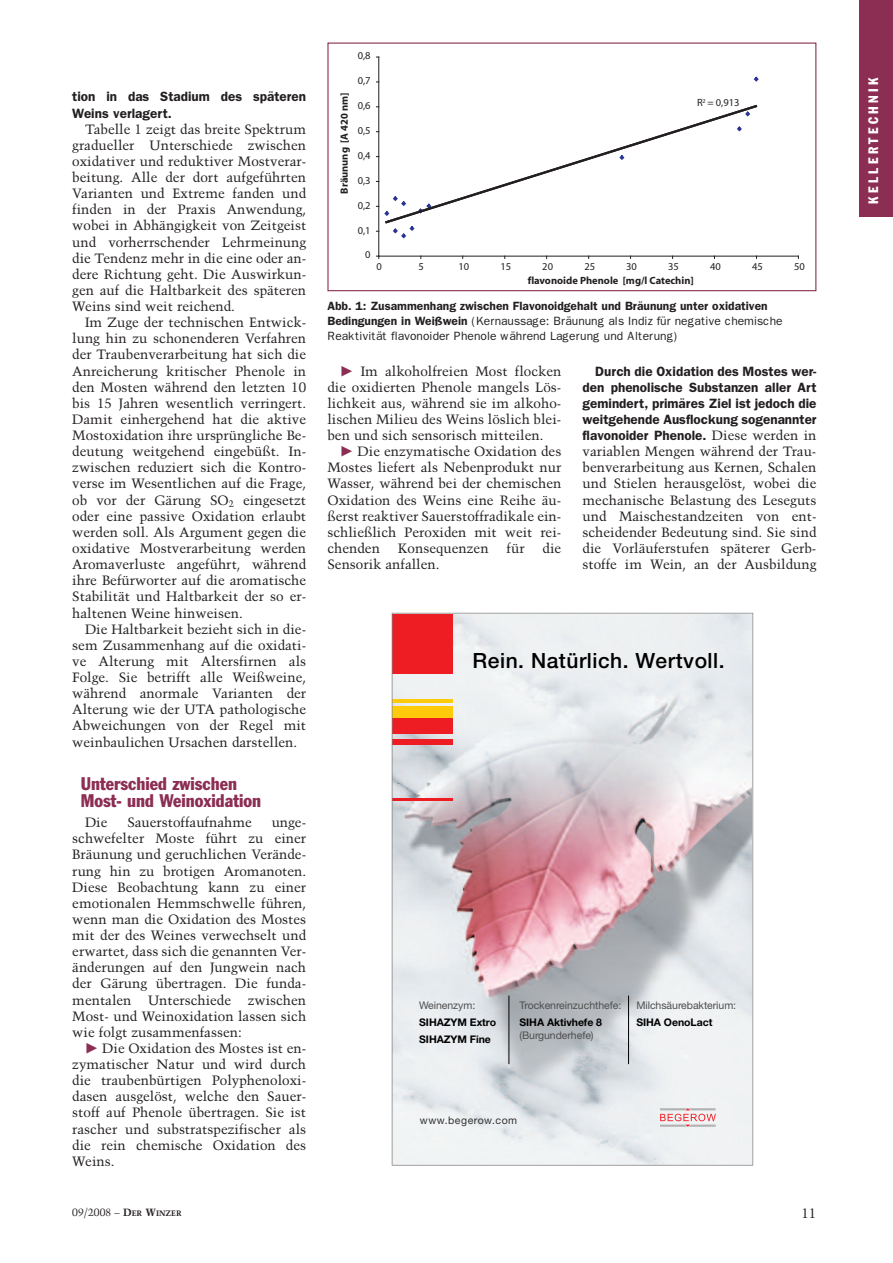
<style>
.page{position:relative;width:893px;height:1263px;background:#fff}
.page>*{position:absolute;margin:0;border:0;box-sizing:border-box;transform-origin:0 0}
.t1{font:21px "Helvetica Neue Medium+FEJDZK";letter-spacing:.025em;color:#000}
.t2{font:condensed 18px/17.7px "Franklin Gothic";color:#8c2e53}
.t3{font:13.5px/16.2px "Trump Mediaeval";color:#231f20;text-align:justify}
.t4{font:600 13.5px/16.2px "Franklin Gothic";color:#231f20}
.t5{font:condensed 13.5px "Franklin Gothic";letter-spacing:.27em;color:#fff;scale:.95 1}
.t6{font:12px/15px "Franklin Gothic";color:#231f20}
.t7{font:10.5px "Helvetica Neue Roman+FOZEPD";letter-spacing:-.005em;color:#4d4d4d}
.t8{font:10.5px "Myriad";color:#231f20}
.t9{font:10.5px/16.6px "Helvetica Neue Bold+KDNQLH";letter-spacing:-.005em;color:#000}
.t10{font:700 10.5px "Myriad";color:#231f20}
.t11{font:10.5px "Trump Mediaeval";color:#231f20}
.t12{font:10.5px "Helvetica Neue Roman+FOZEPD";letter-spacing:.05em;color:#333}
.s1{font-weight:600}
.s2{font-family:"Trump Mediaeval";font-weight:400}
.s3{font-weight:700}
.s4{font-weight:700;font-size:7.8px}
</style>
<div class="page">
<div style="left:859px;top:0;width:34px;height:217px;background:#8c2e53"></div>
<div style="left:390px;top:609px;width:365px;height:560px;background:linear-gradient(to right,#fff,#fff)"></div>
<hr style="left:753px;top:613px;width:1px;height:552px;background:#fff">
<hr style="left:392px;top:1165px;width:361px;height:1px;background:#fff">
<svg style="left:392px;top:613px;width:361px;height:552px"></svg>
<hr style="left:378px;top:57px;width:1px;height:199px;background:#231f20">
<hr style="left:379px;top:256px;width:419px;height:1px;background:#231f20">
<svg style="left:393px;top:226px;width:22px;height:13px"></svg>
<svg style="left:376px;top:195px;width:4px;height:22px"></svg>
<svg style="left:753px;top:76px;width:6px;height:6px"></svg>
<svg style="left:384px;top:104px;width:374px;height:120px"></svg>
<div style="left:327px;top:43px;width:489px;height:248px;border:1px solid #8c2e53"></div>
<p class="t8" style="left:358px;top:52px;width:14px">0,8</p>
<p class="t4" style="left:72px;top:89px;width:235px">tion in das Stadium des späteren<br>Weins verlagert.</p>
<p class="t3" style="left:72px;top:121px;width:235px;text-indent:13px">Tabelle 1 zeigt das breite Spektrum gradueller Unterschiede zwischen oxidativer und reduktiver Mostverar&shy;beitung. Alle der dort aufgeführten Varianten und Extreme fanden und finden in der Praxis Anwendung, wobei in Abhängigkeit von Zeitgeist und vorherrschender Lehrmeinung die Tendenz mehr in die eine oder an&shy;dere Richtung geht. Die Auswirkun&shy;gen auf die Haltbarkeit des späteren Weins sind weit reichend.</p>
<p class="t3" style="left:72px;top:314px;width:235px;text-indent:13px">Im Zuge der technischen Entwick&shy;lung hin zu schonenderen Verfahren der Traubenverarbeitung hat sich die Anreicherung kritischer Phenole in den Mosten während den letzten 10 bis 15 Jahren wesentlich verringert.<br>Damit einhergehend hat die aktive Mostoxidation ihre ursprüngliche Be&shy;deutung weitgehend eingebüßt. In&shy;zwischen reduziert sich die Kontro&shy;verse im Wesentlichen auf die Frage, ob vor der Gärung SO<sub>2</sub> eingesetzt oder eine passive Oxidation erlaubt werden soll. Als Argument gegen die oxidative Mostverarbeitung werden Aromaverluste angeführt, während ihre Befürworter auf die aromatische Stabilität und Haltbarkeit der so er&shy;haltenen Weine hinweisen.</p>
<p class="t3" style="left:72px;top:621px;width:235px;text-indent:13px">Die Haltbarkeit bezieht sich in die&shy;sem Zusammenhang auf die oxidati&shy;ve Alterung mit Altersfirnen als Folge. Sie betrifft alle Weißweine, während anormale Varianten der Alterung wie der UTA pathologische Abweichungen von der Regel mit weinbaulichen Ursachen darstellen.</p>
<h2 class="t2" style="left:81px;top:776px;width:182px">Unterschied zwischen<br>Most- und Weinoxidation</h2>
<p class="t3" style="left:85px;top:814px;width:24px">Die</p>
<p class="t3" style="left:127px;top:814px;width:126px">Sauerstoffaufnahme</p>
<p class="t3" style="left:72px;top:814px;width:235px;text-indent:199px">unge&shy;schwefelter Moste führt zu einer Bräunung und geruchlichen Verände&shy;rung hin zu brotigen Aromanoten.<br>Diese Beobachtung kann zu einer emotionalen Hemmschwelle führen, wenn man die Oxidation des Mostes mit der des Weines verwechselt und erwartet, dass sich die genannten Ver&shy;änderungen auf den Jungwein nach der Gärung übertragen. Die funda&shy;mentalen Unterschiede zwischen Most- und Weinoxidation lassen sich wie folgt zusammenfassen:</p>
<p class="t3" style="left:72px;top:1040px;width:235px;text-indent:30px">Die Oxidation des Mostes ist en&shy;zymatischer Natur und wird durch die traubenbürtigen Polyphenoloxi&shy;dasen ausgelöst, welche den Sauer&shy;stoff auf Phenole übertragen. Sie ist rascher und substratspezifischer als die rein chemische Oxidation des Weins.</p>
<p class="t10" style="left:340px;top:194px;width:103px;rotate:-90deg">Bräunung [A 420 nm]</p>
<p class="t8" style="left:358px;top:77px;width:14px">0,7</p>
<p class="t8" style="left:358px;top:102px;width:14px">0,6</p>
<p class="t8" style="left:358px;top:127px;width:14px">0,5</p>
<p class="t8" style="left:358px;top:151px;width:14px">0,4</p>
<p class="t8" style="left:358px;top:176px;width:14px">0,3</p>
<p class="t8" style="left:358px;top:201px;width:14px">0,2</p>
<p class="t8" style="left:358px;top:226px;width:14px">0,1</p>
<p class="t8" style="left:365px;top:251px;width:7px">0</p>
<p class="t8" style="left:697px;top:99px;width:44px">R<sup>2</sup> = 0,913</p>
<p class="t8" style="left:377px;top:262px;width:7px">0</p>
<p class="t8" style="left:419px;top:262px;width:7px">5</p>
<p class="t8" style="left:458px;top:262px;width:12px">10</p>
<p class="t8" style="left:500px;top:262px;width:12px">15</p>
<p class="t8" style="left:542px;top:262px;width:12px">20</p>
<p class="t8" style="left:584px;top:262px;width:12px">25</p>
<p class="t8" style="left:626px;top:262px;width:12px">30</p>
<p class="t8" style="left:668px;top:262px;width:12px">35</p>
<p class="t8" style="left:710px;top:262px;width:12px">40</p>
<p class="t8" style="left:752px;top:262px;width:12px">45</p>
<p class="t8" style="left:794px;top:262px;width:12px">50</p>
<p class="t10" style="left:528px;top:276px;width:168px">flavonoide Phenole [mg/l Catechin]</p>
<p class="t6" style="left:327px;top:299px;width:457px"><span class="s1">Abb. 1: Zusammenhang zwischen Flavonoidgehalt und Bräunung unter oxidativen<br>Bedingungen in Weißwein</span> (Kernaussage: Bräunung als Indiz für negative chemische<br>Reaktivität flavonoider Phenole während Lagerung und Alterung)</p>
<p class="t3" style="left:327px;top:363px;width:235px;text-indent:33px">Im alkoholfreien Most flocken die oxidierten Phenole mangels Lös&shy;lichkeit aus, während sie im alkoho&shy;lischen Milieu des Weins löslich blei&shy;ben und sich sensorisch mitteilen.</p>
<p class="t3" style="left:327px;top:443px;width:235px;text-indent:30px">Die enzymatische Oxidation des Mostes liefert als Nebenprodukt nur Wasser, während bei der chemischen Oxidation des Weins eine Reihe äu&shy;ßerst reaktiver Sauerstoffradikale ein&shy;schließlich Peroxiden mit weit rei&shy;chenden</p>
<p class="t3" style="left:398px;top:540px;width:92px">Konsequenzen</p>
<p class="t3" style="left:507px;top:540px;width:19px">für</p>
<p class="t3" style="left:543px;top:540px;width:20px">die</p>
<p class="t3" style="left:327px;top:556px;width:114px">Sensorik anfallen.</p>
<p class="t4" style="left:583px;top:363px;width:235px;text-align:justify;text-indent:13px">Durch die Oxidation des Mostes wer&shy;den phenolische Substanzen aller Art gemindert, primäres Ziel ist jedoch die weitgehende Ausflockung sogenannter flavonoider Phenole. <span class="s2">Diese werden in</span></p>
<p class="t3" style="left:583px;top:443px;width:235px">variablen Mengen während der Trau&shy;benverarbeitung aus Kernen, Schalen und Stielen herausgelöst, wobei die mechanische Belastung des Leseguts und Maischestandzeiten von ent&shy;scheidender Bedeutung sind. Sie sind die Vorläuferstufen späterer Gerb&shy;stoffe im Wein, an der Ausbildung</p>
<h1 class="t1" style="left:473px;top:653px;width:253px">Rein. Natürlich. Wertvoll.</h1>
<p class="t7" style="left:419px;top:1002px;width:58px">Weinenzym:</p>
<p class="t9" style="left:419px;top:1015px;width:78px">SIHAZYM Extro<br>SIHAZYM Fine</p>
<p class="t7" style="left:519px;top:1002px;width:103px">Trockenreinzuchthefe:</p>
<p class="t9" style="left:519px;top:1015px;width:84px">SIHA Aktivhefe 8</p>
<p class="t7" style="left:519px;top:1031px;width:76px">(Burgunderhefe)</p>
<p class="t7" style="left:636px;top:1002px;width:101px">Milchsäurebakterium:</p>
<p class="t9" style="left:636px;top:1015px;width:77px">SIHA OenoLact</p>
<p class="t12" style="left:420px;top:1116px;width:99px">www.begerow.com</p>
<p class="t11" style="left:72px;top:1206px;width:111px">09/2008 – <span class="s3">D</span><span class="s4">ER</span> <span class="s3">W</span><span class="s4">INZER</span></p>
<p class="t3" style="left:801px;top:1205px;width:17px">11</p>
<p class="t5" style="left:868px;top:204px;width:135px;rotate:-90deg">KELLERTECHNIK</p>
</div>
